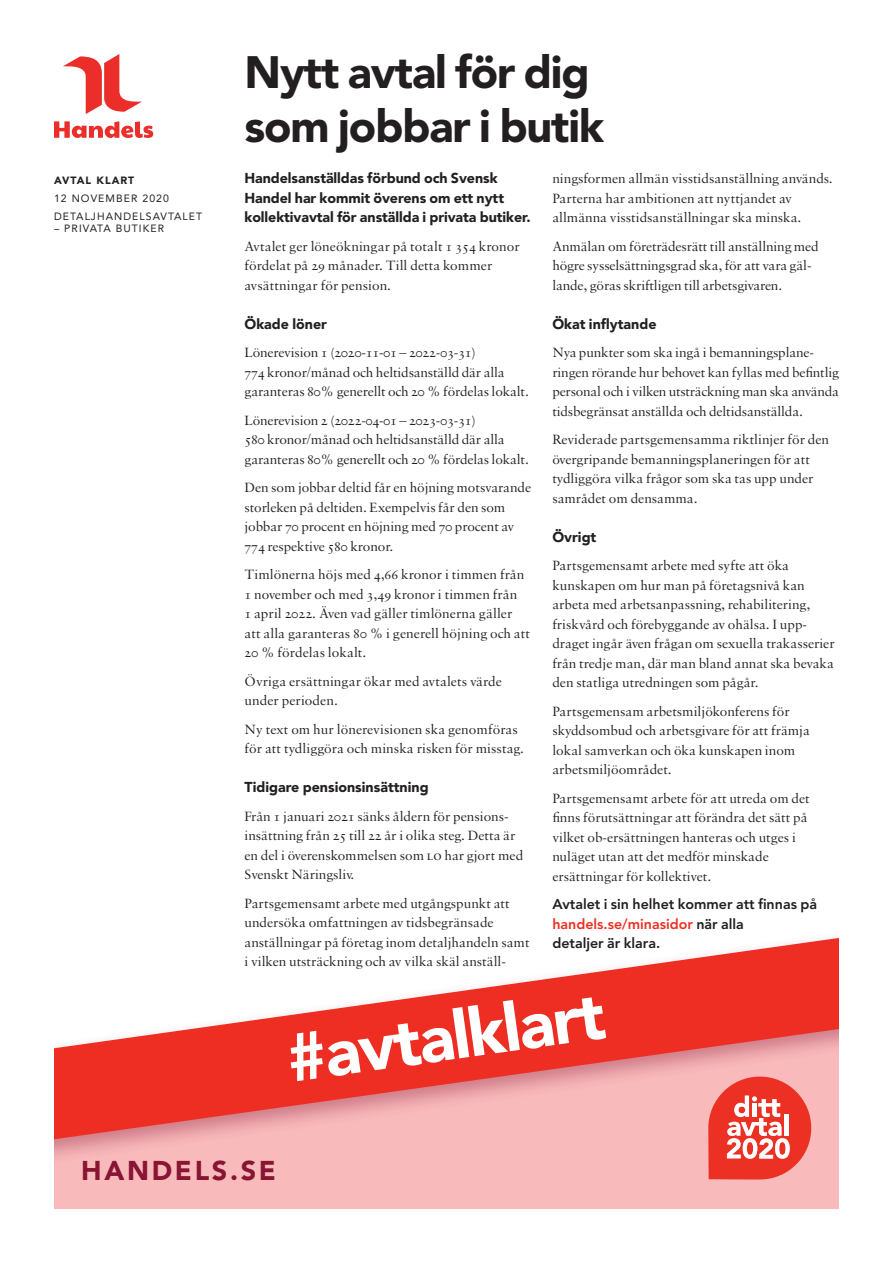
<style>
.page{position:relative;width:893px;height:1263px;background:#fff}
.page>*{position:absolute;margin:0;border:0;box-sizing:border-box;transform-origin:0 0}
.t1{font:900 66.6px "Avenir LT Std";color:#fff}
.t2{font:900 45px/54px "Avenir LT Std";letter-spacing:-.025em;color:#231f20}
.t3{font:900 27px "Avenir LT Std";letter-spacing:.1em;color:#881534}
.t4{font:14.25px/19.5px "Sabon MT Std";color:#231f20}
.t5{font:900 14.25px/19.5px "Avenir LT Std";letter-spacing:-.005em;color:#231f20}
.t6{font:800 14.25px/19.5px "Avenir LT Std";color:#231f20}
.t7{font:10.5px "Avenir LT Std";letter-spacing:.1em;color:#231f20}
.t8{font:900 10.5px "Avenir LT Std";letter-spacing:.1em;color:#231f20}
.s1{color:#ee2e22}
</style>
<div class="page">
<div style="left:54px;top:1168px;width:785px;height:41px;background:#f9babc"></div>
<div style="left:54px;top:923px;width:785px;height:245px;background:#881534;opacity:.4"></div>
<svg style="left:54px;top:938px;width:785px;height:201px"></svg>
<svg style="left:54px;top:121px;width:99px;height:17px"></svg>
<svg style="left:63px;top:54px;width:79px;height:60px"></svg>
<svg style="left:708px;top:1076px;width:103px;height:103px"></svg>
<p class="t8" style="left:54px;top:174px;width:82px">AVTAL KLART</p>
<p class="t7" style="left:54px;top:192px;width:116px">12 NOVEMBER 2020</p>
<p class="t7" style="left:54px;top:210px;width:150px">DETALJHANDELSAVTALET</p>
<p class="t7" style="left:54px;top:222px;width:112px">– PRIVATA BUTIKER</p>
<p class="t2" style="left:244px;top:45px;width:361px">Nytt avtal för dig som jobbar i butik</p>
<p class="t5" style="left:244px;top:169px;width:288px">Handelsanställdas förbund och Svensk<br>Handel har kommit överens om ett nytt kollektivavtal för anställda i privata butiker.</p>
<p class="t4" style="left:244px;top:236px;width:277px">Avtalet ger löneökningar på totalt 1 354 kronor fördelat på 29 månader. Till detta kommer avsättningar för pension.</p>
<p class="t5" style="left:244px;top:314px;width:84px">Ökade löner</p>
<p class="t4" style="left:244px;top:343px;width:286px">Lönerevision 1 (2020-11-01 – 2022-03-31)<br>774 kronor/månad och heltidsanställd där alla garanteras 80% generellt och 20 % fördelas lokalt.</p>
<p class="t4" style="left:244px;top:410px;width:286px">Lönerevision 2 (2022-04-01 – 2023-03-31)<br>580 kronor/månad och heltidsanställd där alla garanteras 80% generellt och 20 % fördelas lokalt.</p>
<p class="t4" style="left:244px;top:478px;width:288px">Den som jobbar deltid får en höjning motsvarande storleken på deltiden. Exempelvis får den som jobbar 70 procent en höjning med 70 procent av 774 respektive 580 kronor.</p>
<p class="t4" style="left:244px;top:565px;width:287px">Timlönerna höjs med 4,66 kronor i timmen från 1 november och med 3,49 kronor i timmen från<br>1 april 2022. Även vad gäller timlönerna gäller att alla garanteras 80 % i generell höjning och att 20 % fördelas lokalt.</p>
<p class="t4" style="left:244px;top:671px;width:259px">Övriga ersättningar ökar med avtalets värde under perioden.</p>
<p class="t4" style="left:244px;top:719px;width:281px">Ny text om hur lönerevisionen ska genomföras för att tydliggöra och minska risken för misstag.</p>
<p class="t5" style="left:244px;top:778px;width:186px">Tidigare pensionsinsättning</p>
<p class="t4" style="left:244px;top:806px;width:280px">Från 1 januari 2021 sänks åldern för pensions&shy;insättning från 25 till 22 år i olika steg. Detta är en del i överenskommelsen som lo har gjort med Svenskt Näringsliv.</p>
<p class="t4" style="left:244px;top:893px;width:287px">Partsgemensamt arbete med utgångspunkt att undersöka omfattningen av tidsbegränsade anställningar på företag inom detaljhandeln samt i vilken utsträckning och av vilka skäl anställ-</p>
<p class="t4" style="left:552px;top:169px;width:282px">ningsformen allmän visstidsanställning används.<br>Parterna har ambitionen att nyttjandet av allmänna visstidsanställningar ska minska.</p>
<p class="t4" style="left:552px;top:236px;width:268px">Anmälan om företrädesrätt till anställning med högre sysselsättningsgrad ska, för att vara gäl-- lande, göras skriftligen till arbetsgivaren.</p>
<p class="t5" style="left:552px;top:314px;width:106px">Ökat inflytande</p>
<p class="t4" style="left:552px;top:343px;width:288px">Nya punkter som ska ingå i bemanningsplane&shy;ringen rörande hur behovet kan fyllas med befintlig personal och i vilken utsträckning man ska använda tidsbegränsat anställda och deltidsanställda.</p>
<p class="t4" style="left:552px;top:430px;width:278px">Reviderade partsgemensamma riktlinjer för den övergripande bemanningsplaneringen för att tydliggöra vilka frågor som ska tas upp under samrådet om densamma.</p>
<p class="t5" style="left:552px;top:527px;width:46px">Övrigt</p>
<p class="t4" style="left:552px;top:556px;width:284px">Partsgemensamt arbete med syfte att öka kunskapen om hur man på företagsnivå kan arbeta med arbetsanpassning, rehabilitering, friskvård och förebyggande av ohälsa. I upp&shy;draget ingår även frågan om sexuella trakasserier från tredje man, där man bland annat ska bevaka den statliga utredningen som pågår.</p>
<p class="t4" style="left:552px;top:701px;width:259px">Partsgemensam arbetsmiljökonferens för skyddsombud och arbetsgivare för att främja lokal samverkan och öka kunskapen inom arbetsmiljöområdet.</p>
<p class="t4" style="left:552px;top:788px;width:259px">Partsgemensamt arbete för att utreda om det finns förutsättningar att förändra det sätt på vilket ob-ersättningen hanteras och utges i nuläget utan att det medför minskade ersättningar för kollektivet.</p>
<p class="t6" style="left:552px;top:895px;width:266px">Avtalet i sin helhet kommer att finnas på <span class="s1">handels.se/minasidor</span> när alla<br>detaljer är klara.</p>
<p class="t1" style="left:282px;top:1019px;width:322px;rotate:-8deg">#avtalklart</p>
<p class="t3" style="left:81px;top:1154px;width:196px">HANDELS.SE</p>
</div>
